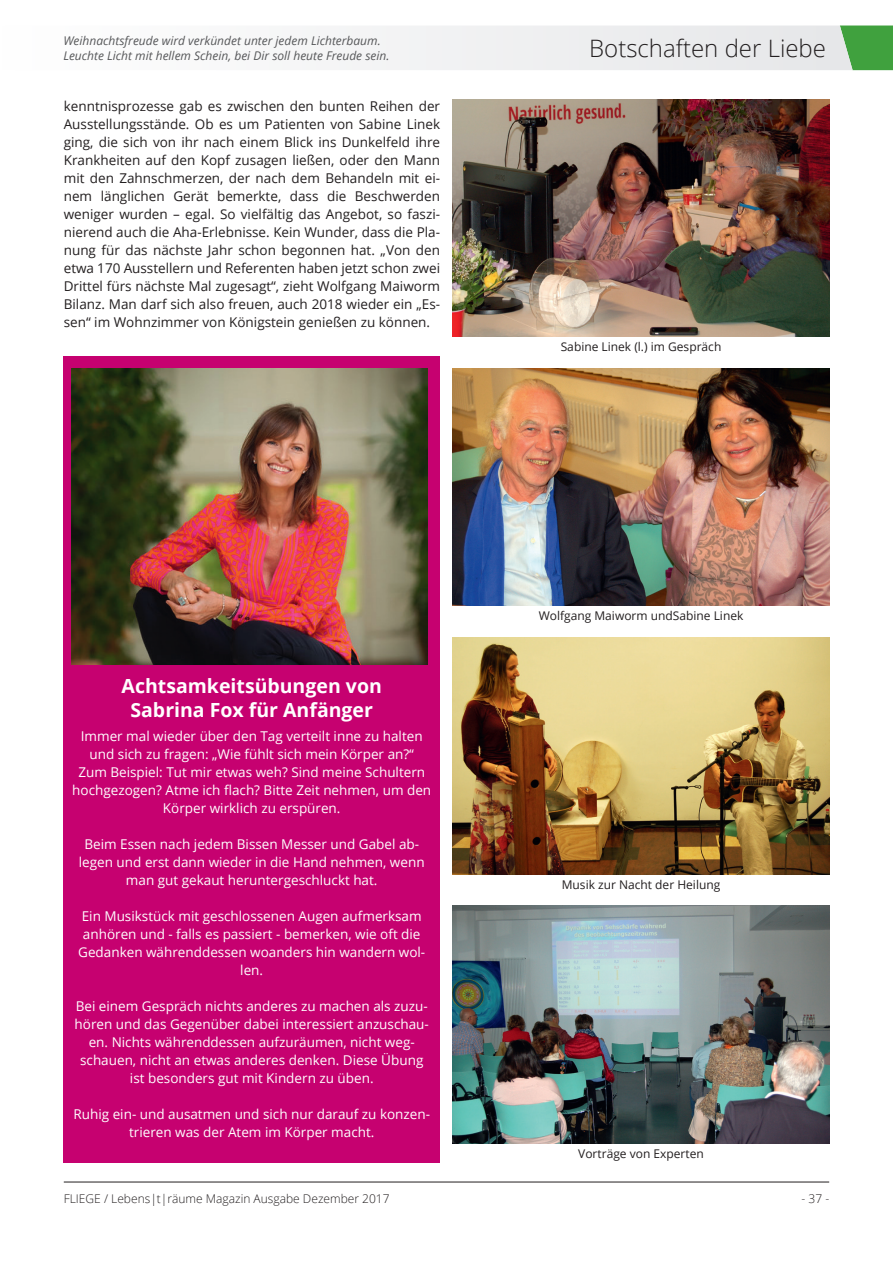
<style>
.page{position:relative;width:893px;height:1263px;background:#fff}
.page>*{position:absolute;margin:0;border:0;box-sizing:border-box;transform-origin:0 0}
.t1{font:300 24px "Open Sans";color:#231f20}
.t2{font:700 19.5px/23.4px "Open Sans";color:#fff;text-align:center}
.t3{font:13.5px/18px "Open Sans";color:#fff;text-align:center}
.t4{font:13.5px/18px "Open Sans";color:#231f20;text-align:justify}
.t5{font:italic 12px/14.4px "Open Sans";color:#57585a}
.t6{font:12px "Open Sans";color:#231f20}
.t7{font:300 12px "Open Sans";color:#231f20}
</style>
<div class="page">
<hr style="left:64px;top:1182px;width:765px;height:1px;background:#231f20">
<svg style="left:339px;top:26px;width:554px;height:44px"></svg>
<div style="left:63px;top:356px;width:377px;height:807px;background:#c60170"></div>
<img style="left:72px;top:368px;width:355px;height:296px">
<img style="left:453px;top:100px;width:376px;height:237px">
<img style="left:453px;top:368px;width:376px;height:238px">
<img style="left:453px;top:637px;width:376px;height:237px">
<img style="left:453px;top:906px;width:376px;height:238px">
<p class="t5" style="left:63px;top:33px;width:328px">Weihnachtsfreude wird verkündet unter jedem Lichterbaum.<br>Leuchte Licht mit hellem Schein, bei Dir soll heute Freude sein.</p>
<p class="t4" style="left:64px;top:96px;width:378px">kenntnisprozesse gab es zwischen den bunten Reihen der Ausstellungsstände. Ob es um Patienten von Sabine Linek ging, die sich von ihr nach einem Blick ins Dunkelfeld ihre Krankheiten auf den Kopf zusagen ließen, oder den Mann mit den Zahnschmerzen, der nach dem Behandeln mit ei&shy;nem länglichen Gerät bemerkte, dass die Beschwerden weniger wurden – egal. So vielfältig das Angebot, so faszi&shy;nierend auch die Aha-Erlebnisse. Kein Wunder, dass die Pla&shy;nung für das nächste Jahr schon begonnen hat. „Von den etwa 170 Ausstellern und Referenten haben jetzt schon zwei Drittel fürs nächste Mal zugesagt“, zieht Wolfgang Maiworm Bilanz. Man darf sich also freuen, auch 2018 wieder ein „Es&shy;sen“ im Wohnzimmer von Königstein genießen zu können.</p>
<h1 class="t1" style="left:589px;top:31px;width:238px">Botschaften der Liebe</h1>
<p class="t6" style="left:561px;top:338px;width:162px">Sabine Linek (l.) im Gespräch</p>
<h2 class="t2" style="left:122px;top:674px;width:262px">Achtsamkeitsübungen von<br>Sabrina Fox für Anfänger</h2>
<p class="t3" style="left:72px;top:726px;width:360px">Immer mal wieder über den Tag verteilt inne zu halten und sich zu fragen: „Wie fühlt sich mein Körper an?“<br>Zum Beispiel: Tut mir etwas weh? Sind meine Schultern hochgezogen? Atme ich flach? Bitte Zeit nehmen, um den Körper wirklich zu erspüren.</p>
<p class="t3" style="left:79px;top:834px;width:347px">Beim Essen nach jedem Bissen Messer und Gabel ab&shy;legen und erst dann wieder in die Hand nehmen, wenn man gut gekaut heruntergeschluckt hat.</p>
<p class="t3" style="left:78px;top:906px;width:349px">Ein Musikstück mit geschlossenen Augen aufmerksam anhören und - falls es passiert - bemerken, wie oft die Gedanken währenddessen woanders hin wandern wol&shy;len.</p>
<p class="t3" style="left:75px;top:996px;width:356px">Bei einem Gespräch nichts anderes zu machen als zuzu&shy;hören und das Gegenüber dabei interessiert anzuschau&shy;en. Nichts währenddessen aufzuräumen, nicht weg&shy;schauen, nicht an etwas anderes denken. Diese Übung ist besonders gut mit Kindern zu üben.</p>
<p class="t3" style="left:73px;top:1104px;width:358px">Ruhig ein- und ausatmen und sich nur darauf zu konzen&shy;trieren was der Atem im Körper macht.</p>
<p class="t6" style="left:539px;top:607px;width:206px">Wolfgang Maiworm undSabine Linek</p>
<p class="t6" style="left:562px;top:876px;width:160px">Musik zur Nacht der Heilung</p>
<p class="t6" style="left:578px;top:1145px;width:127px">Vorträge von Experten</p>
<p class="t7" style="left:64px;top:1190px;width:327px">FLIEGE / Lebens|t|räume Magazin Ausgabe Dezember 2017</p>
<p class="t7" style="left:801px;top:1190px;width:29px">- 37 -</p>
</div>
